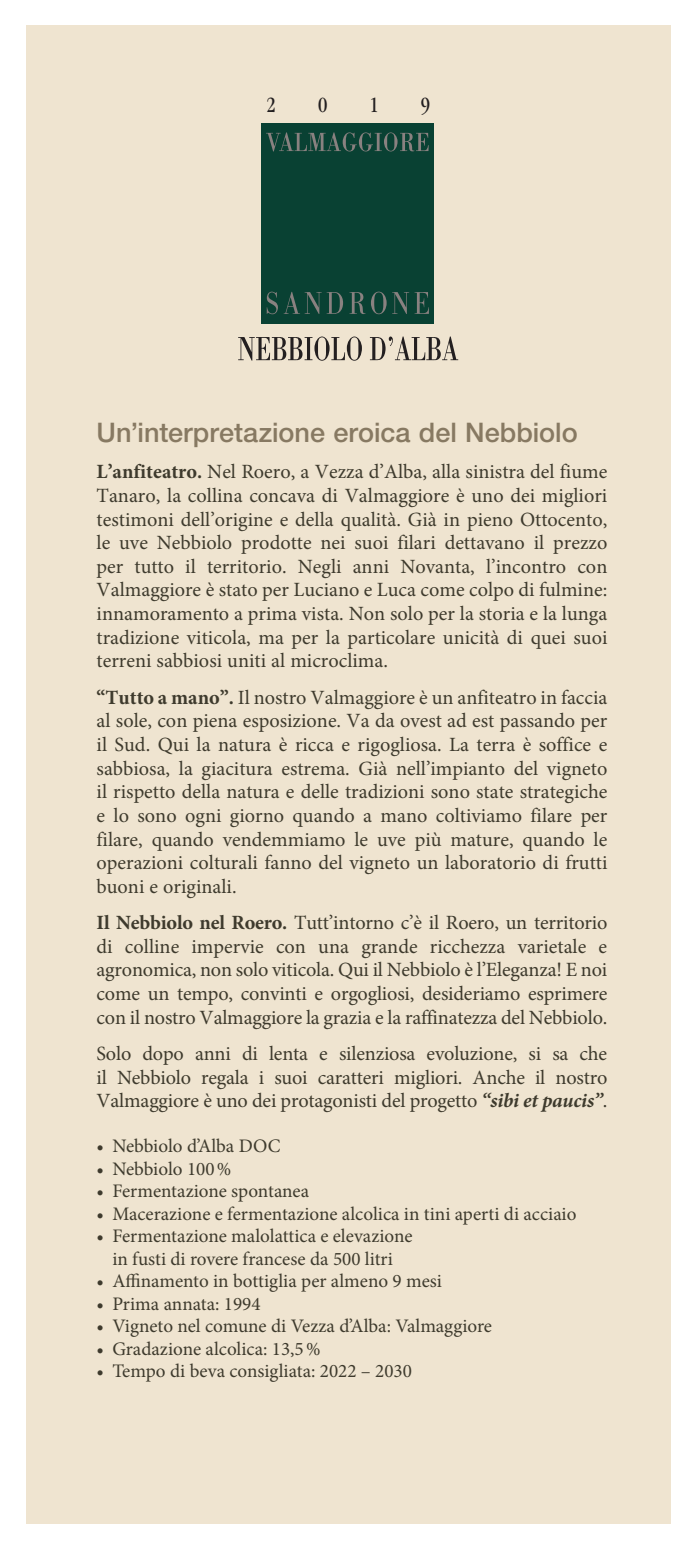
<style>
.page{position:relative;width:696px;height:1550px;background:#fff}
.page>*{position:absolute;margin:0;border:0;box-sizing:border-box;transform-origin:0 0}
.t1{font:500 27px "Helvetica Neue LT Std";color:#877962}
.t2{font:condensed 22.5px "ITC Garamond Std";color:#231f20}
.t3{font:20.25px/23.6px "Minion Pro";letter-spacing:-.005em;color:#3e3a2d;text-align:justify}
.t4{font:19.12px/22.5px "Minion Pro";color:#3e3a2d;text-align:center}
.s1{font-weight:700}
.s2{font-weight:700;font-style:italic}
</style>
<div class="page">
<div style="left:26px;top:26px;width:644px;height:1498px;background:#efe4d0"></div>
<div style="left:261px;top:123px;width:173px;height:201px;background:#094133"></div>
<svg style="left:266px;top:292px;width:77px;height:22px"></svg>
<svg style="left:349px;top:292px;width:37px;height:22px"></svg>
<svg style="left:392px;top:292px;width:36px;height:22px"></svg>
<svg style="left:238px;top:336px;width:220px;height:25px"></svg>
<svg style="left:266px;top:132px;width:162px;height:19px"></svg>
<p class="t2" style="left:266px;top:92px;width:11px">2</p>
<p class="t2" style="left:318px;top:92px;width:11px">0</p>
<p class="t2" style="left:369px;top:92px;width:11px">1</p>
<p class="t2" style="left:420px;top:92px;width:11px">9</p>
<h1 class="t1" style="left:96px;top:416px;width:482px">Un’interpretazione eroica del Nebbiolo</h1>
<p class="t3" style="left:96px;top:460px;width:512px"><span class="s1">L’anfiteatro.</span> Nel Roero, a Vezza d’Alba, alla sinistra del fiume Tanaro, la collina concava di Valmaggiore è uno dei migliori testimoni dell’origine e della qualità. Già in pieno Ottocento, le uve Nebbiolo prodotte nei suoi filari dettavano il prezzo per tutto il territorio. Negli anni Novanta, l’incontro con Valmaggiore è stato per Luciano e Luca come colpo di fulmine: innamoramento a prima vista. Non solo per la storia e la lunga tradizione viticola, ma per la particolare unicità di quei suoi terreni sabbiosi uniti al microclima.</p>
<p class="t3" style="left:96px;top:685px;width:512px"><span class="s1">“Tutto a mano”.</span> Il nostro Valmaggiore è un anfiteatro in faccia al sole, con piena esposizione. Va da ovest ad est passando per il Sud. Qui la natura è ricca e rigogliosa. La terra è soffice e sabbiosa, la giacitura estrema. Già nell’impianto del vigneto il rispetto della natura e delle tradizioni sono state strategiche e lo sono ogni giorno quando a mano coltiviamo filare per filare, quando vendemmiamo le uve più mature, quando le operazioni colturali fanno del vigneto un laboratorio di frutti buoni e originali.</p>
<p class="t3" style="left:96px;top:911px;width:512px"><span class="s1">Il Nebbiolo nel Roero.</span> Tutt’intorno c’è il Roero, un territorio di colline impervie con una grande ricchezza varietale e agronomica, non solo viticola. Qui il Nebbiolo è l’Eleganza! E noi come un tempo, convinti e orgogliosi, desideriamo esprimere con il nostro Valmaggiore la grazia e la raffinatezza del Nebbiolo.</p>
<p class="t3" style="left:96px;top:1042px;width:512px">Solo dopo anni di lenta e silenziosa evoluzione, si sa che il Nebbiolo regala i suoi caratteri migliori. Anche il nostro Valmaggiore è uno dei protagonisti del progetto <span class="s2">“sibi et paucis”</span>.</p>
<p class="t4" style="left:96px;top:1135px;width:185px">• Nebbiolo d’Alba DOC</p>
<p class="t4" style="left:96px;top:1157px;width:136px">• Nebbiolo 100%</p>
<p class="t4" style="left:96px;top:1180px;width:214px">• Fermentazione spontanea</p>
<p class="t4" style="left:96px;top:1202px;width:481px">• Macerazione e fermentazione alcolica in tini aperti di acciaio</p>
<p class="t4" style="left:96px;top:1225px;width:317px">• Fermentazione malolattica e elevazione in fusti di rovere francese da 500 litri</p>
<p class="t4" style="left:96px;top:1270px;width:346px">• Affinamento in bottiglia per almeno 9 mesi</p>
<p class="t4" style="left:96px;top:1292px;width:165px">• Prima annata: 1994</p>
<p class="t4" style="left:96px;top:1315px;width:397px">• Vigneto nel comune di Vezza d’Alba: Valmaggiore</p>
<p class="t4" style="left:96px;top:1337px;width:225px">• Gradazione alcolica: 13,5%</p>
<p class="t4" style="left:96px;top:1360px;width:317px">• Tempo di beva consigliata: 2022 – 2030</p>
</div>
